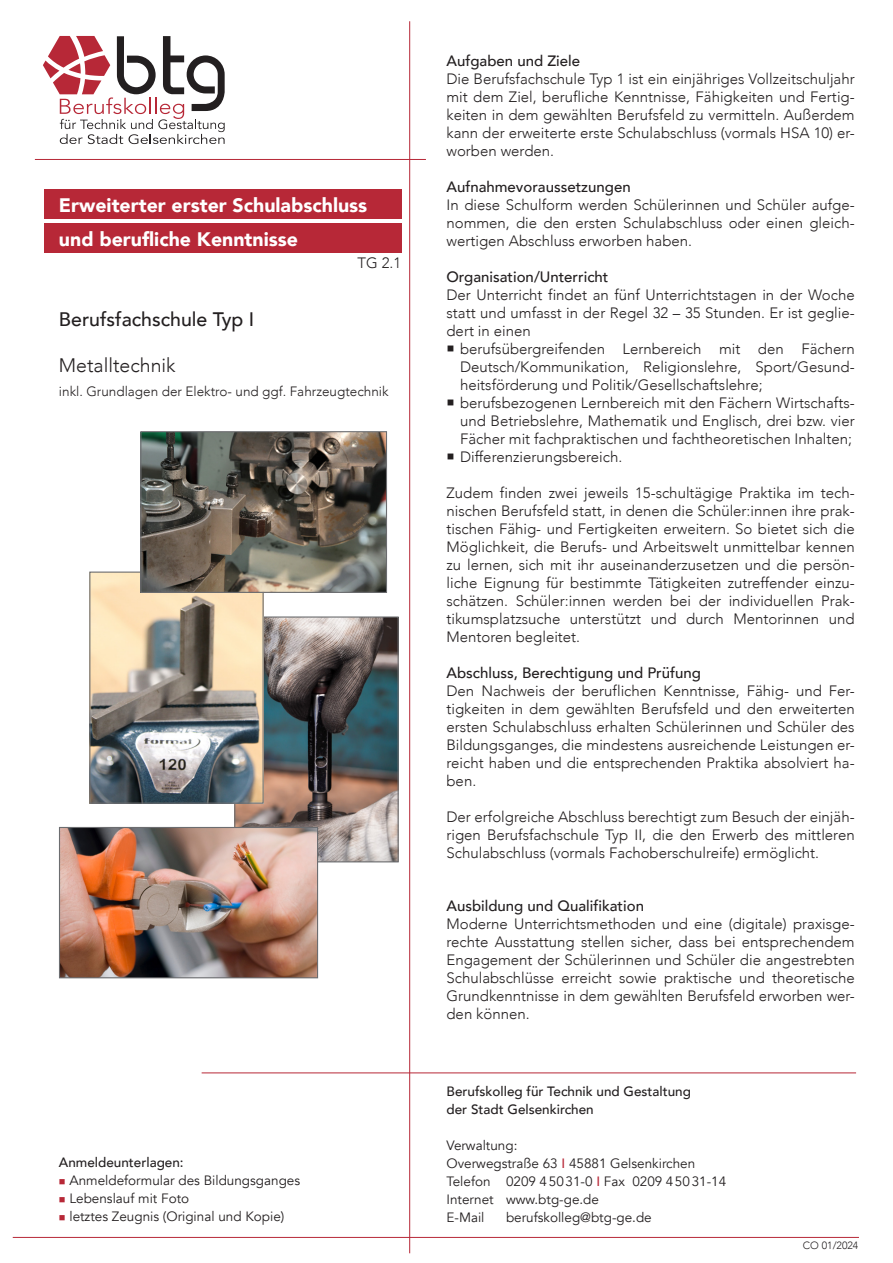
<style>
.page{position:relative;width:893px;height:1263px;background:#fff}
.page>*{position:absolute;margin:0;border:0;box-sizing:border-box;transform-origin:0 0}
.t1{font:900 19.5px/34px "Avenir";color:#fff}
.t2{font:500 19.5px "Avenir";color:#231f20}
.t3{font:300 19.5px "Avenir";color:#231f20}
.t4{font:300 15px/18px "Avenir";color:#231f20;text-align:justify}
.t5{font:500 15px "Avenir";color:#231f20}
.t6{font:13.5px/18px "Avenir";color:#231f20}
.t7{font:500 13.5px/18px "Avenir";color:#231f20}
.t8{font:300 13.5px "Avenir";color:#231f20}
.t9{font:300 10.5px "Avenir";color:#231f20}
.s1{color:#b72837}
.s2{font-weight:500;color:#b72837}
</style>
<div class="page">
<hr style="left:35px;top:159px;width:391px;height:1px;background:#b72837">
<div style="left:44px;top:189px;width:357px;height:30px;background:#b72837"></div>
<hr style="left:409px;top:21px;width:1px;height:1232px;background:#b72837">
<hr style="left:202px;top:1073px;width:654px;height:1px;background:#b72837">
<hr style="left:13px;top:1237px;width:846px;height:1px;background:#b72837">
<svg style="left:43px;top:36px;width:182px;height:108px"></svg>
<div style="left:44px;top:223px;width:357px;height:30px;background:#b72837"></div>
<img style="left:236px;top:618px;width:161px;height:242px">
<div style="left:234px;top:616px;width:165px;height:246px;border:1px solid #6c6d70"></div>
<img style="left:91px;top:573px;width:171px;height:229px">
<div style="left:89px;top:571px;width:175px;height:233px;border:1px solid #6c6d70"></div>
<img style="left:142px;top:433px;width:243px;height:158px">
<div style="left:140px;top:431px;width:247px;height:162px;border:1px solid #6c6d70"></div>
<img style="left:61px;top:829px;width:255px;height:147px">
<div style="left:59px;top:827px;width:259px;height:151px;border:1px solid #6c6d70"></div>
<h1 class="t1" style="left:59px;top:188px;width:310px">Erweiterter erster Schulabschluss und berufliche Kenntnisse</h1>
<p class="t4" style="left:358px;top:254px;width:45px">TG 2.1</p>
<h1 class="t2" style="left:59px;top:302px;width:197px">Berufsfachschule Typ I</h1>
<h1 class="t3" style="left:59px;top:354px;width:118px">Metalltechnik</h1>
<p class="t8" style="left:59px;top:383px;width:331px">inkl. Grundlagen der Elektro- und ggf. Fahrzeugtechnik</p>
<p class="t7" style="left:59px;top:1153px;width:126px">Anmeldeunterlagen:</p>
<p class="t6" style="left:59px;top:1172px;width:243px"><span class="s1">■</span> Anmeldeformular des Bildungsganges</p>
<p class="t6" style="left:59px;top:1190px;width:132px"><span class="s1">■</span> Lebenslauf mit Foto</p>
<p class="t6" style="left:59px;top:1208px;width:227px"><span class="s1">■</span> letztes Zeugnis (Original und Kopie)</p>
<p class="t5" style="left:446px;top:48px;width:135px">Aufgaben und Ziele</p>
<p class="t4" style="left:446px;top:70px;width:410px">Die Berufsfachschule Typ 1 ist ein einjähriges Vollzeitschuljahr mit dem Ziel, berufliche Kenntnisse, Fähigkeiten und Fertig&shy;keiten in dem gewählten Berufsfeld zu vermitteln. Außerdem kann der erweiterte erste Schulabschluss (vormals HSA 10) er&shy;worben werden.</p>
<p class="t5" style="left:446px;top:174px;width:186px">Aufnahmevoraussetzungen</p>
<p class="t4" style="left:446px;top:196px;width:410px">In diese Schulform werden Schülerinnen und Schüler aufge&shy;nommen, die den ersten Schulabschluss oder einen gleich&shy;wertigen Abschluss erworben haben.</p>
<p class="t5" style="left:446px;top:264px;width:163px">Organisation/Unterricht</p>
<p class="t4" style="left:446px;top:286px;width:410px">Der Unterricht findet an fünf Unterrichtstagen in der Woche statt und umfasst in der Regel 32 – 35 Stunden. Er ist geglie&shy;dert in einen</p>
<p class="t4" style="left:460px;top:340px;width:396px;text-indent:-14px">○ berufsübergreifenden Lernbereich mit den Fächern Deutsch/Kommunikation, Religionslehre, Sport/Gesund&shy;heitsförderung und Politik/Gesellschaftslehre;</p>
<p class="t4" style="left:460px;top:394px;width:396px;text-indent:-14px">○ berufsbezogenen Lernbereich mit den Fächern Wirtschafts&shy;und Betriebslehre, Mathematik und Englisch, drei bzw. vier Fächer mit fachpraktischen und fachtheoretischen Inhalten;</p>
<p class="t4" style="left:446px;top:448px;width:177px">○ Differenzierungsbereich.</p>
<p class="t4" style="left:446px;top:484px;width:410px">Zudem finden zwei jeweils 15-schultägige Praktika im tech&shy;nischen Berufsfeld statt, in denen die Schüler:innen ihre prak&shy;tischen Fähig- und Fertigkeiten erweitern. So bietet sich die Möglichkeit, die Berufs- und Arbeitswelt unmittelbar kennen zu lernen, sich mit ihr auseinanderzusetzen und die persön&shy;liche Eignung für bestimmte Tätigkeiten zutreffender einzu&shy;schätzen. Schüler:innen werden bei der individuellen Prak&shy;tikumsplatzsuche unterstützt und durch Mentorinnen und Mentoren begleitet.</p>
<p class="t5" style="left:446px;top:660px;width:256px">Abschluss, Berechtigung und Prüfung</p>
<p class="t4" style="left:446px;top:682px;width:410px">Den Nachweis der beruflichen Kenntnisse, Fähig- und Fer&shy;tigkeiten in dem gewählten Berufsfeld und den erweiterten ersten Schulabschluss erhalten Schülerinnen und Schüler des Bildungsganges, die mindestens ausreichende Leistungen er&shy;reicht haben und die entsprechenden Praktika absolviert ha&shy;ben.</p>
<p class="t4" style="left:446px;top:808px;width:410px">Der erfolgreiche Abschluss berechtigt zum Besuch der einjäh&shy;rigen Berufsfachschule Typ II, die den Erwerb des mittleren Schulabschluss (vormals Fachoberschulreife) ermöglicht.</p>
<p class="t5" style="left:446px;top:893px;width:199px">Ausbildung und Qualifikation</p>
<p class="t4" style="left:446px;top:915px;width:410px">Moderne Unterrichtsmethoden und eine (digitale) praxisge&shy;rechte Ausstattung stellen sicher, dass bei entsprechendem Engagement der Schülerinnen und Schüler die angestrebten Schulabschlüsse erreicht sowie praktische und theoretische Grundkenntnisse in dem gewählten Berufsfeld erworben wer&shy;den können.</p>
<p class="t7" style="left:446px;top:1081px;width:246px">Berufskolleg für Technik und Gestaltung der Stadt Gelsenkirchen</p>
<p class="t6" style="left:446px;top:1136px;width:281px">Verwaltung:<br>Overwegstraße 63 <span class="s2">I</span> 45881 Gelsenkirchen<br>Telefon 0209 4 5031-0 <span class="s2">I</span> Fax 0209 45031-14<br>Internet www.btg-ge.de<br>E-Mail</p>
<p class="t6" style="left:506px;top:1208px;width:147px">berufskolleg@btg-ge.de</p>
<p class="t9" style="left:803px;top:1239px;width:57px">CO 01/2024</p>
</div>
